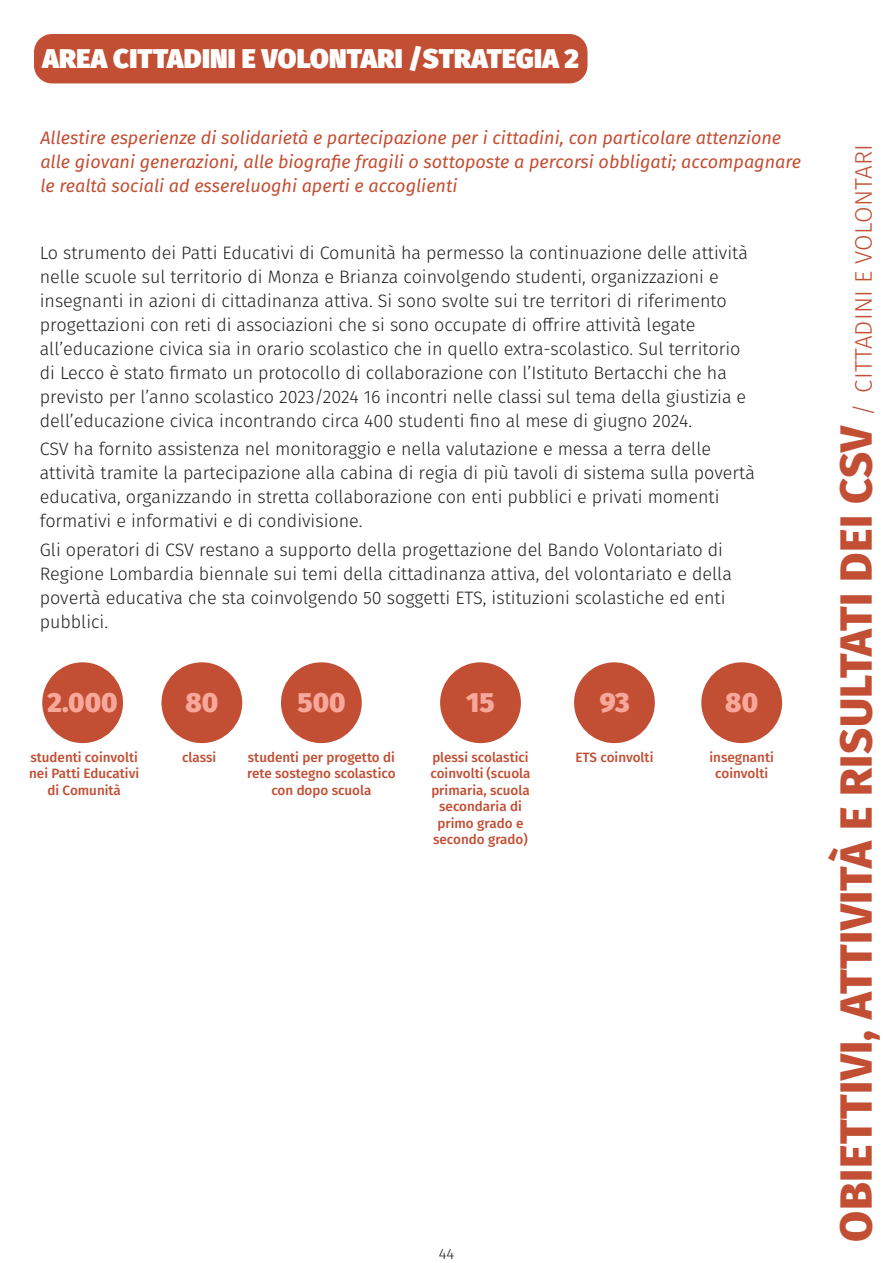
<style>
.page{position:relative;width:893px;height:1263px;background:#fff}
.page>*{position:absolute;margin:0;border:0;box-sizing:border-box;transform-origin:0 0}
.t1{font:800 45px "Fira Sans";letter-spacing:.01em;color:#c24e33}
.t2{font:900 27.3px "Fira Sans";color:#f8a89b}
.t3{font:900 27px "Fira Sans";letter-spacing:.01em;color:#fff}
.t4{font:300 18px/24px "Fira Sans";color:#231f20}
.t5{font:italic 18px/24px "Fira Sans";color:#c24e33}
.t6{font:300 15px "Fira Sans";color:#231f20}
.t7{font:500 13.5px/16.5px "Fira Sans";color:#c24e33;text-align:center}
.s1{font-weight:300;font-size:24px}
</style>
<div class="page">
<div style="left:34px;top:34px;width:553px;height:49px;background:#c24e33;border-radius:18px"></div>
<div style="left:44px;top:664px;width:77px;height:77px;background:#c24e33;border-radius:50%"></div>
<div style="left:42px;top:662px;width:81px;height:81px;border:3px solid #c24e33;border-radius:50%"></div>
<div style="left:163px;top:664px;width:78px;height:77px;background:#c24e33;border-radius:50%"></div>
<div style="left:161px;top:662px;width:81px;height:81px;border:3px solid #c24e33;border-radius:50%"></div>
<div style="left:283px;top:664px;width:77px;height:77px;background:#c24e33;border-radius:50%"></div>
<div style="left:281px;top:662px;width:81px;height:81px;border:3px solid #c24e33;border-radius:50%"></div>
<div style="left:442px;top:664px;width:77px;height:77px;background:#c24e33;border-radius:50%"></div>
<div style="left:440px;top:662px;width:81px;height:81px;border:3px solid #c24e33;border-radius:50%"></div>
<div style="left:576px;top:664px;width:77px;height:77px;background:#c24e33;border-radius:50%"></div>
<div style="left:574px;top:662px;width:81px;height:81px;border:3px solid #c24e33;border-radius:50%"></div>
<div style="left:703px;top:664px;width:77px;height:77px;background:#c24e33;border-radius:50%"></div>
<div style="left:701px;top:662px;width:81px;height:81px;border:3px solid #c24e33;border-radius:50%"></div>
<h3 class="t3" style="left:43px;top:33px;width:538px">AREA CITTADINI E VOLONTARI /STRATEGIA 2</h3>
<p class="t5" style="left:40px;top:126px;width:762px">Allestire esperienze di solidarietà e partecipazione per i cittadini, con particolare attenzione alle giovani generazioni, alle biografie fragili o sottoposte a percorsi obbligati; accompagnare le realtà sociali ad essereluoghi aperti e accoglienti</p>
<p class="t4" style="left:40px;top:241px;width:710px">Lo strumento dei Patti Educativi di Comunità ha permesso la continuazione delle attività nelle scuole sul territorio di Monza e Brianza coinvolgendo studenti, organizzazioni e insegnanti in azioni di cittadinanza attiva. Si sono svolte sui tre territori di riferimento progettazioni con reti di associazioni che si sono occupate di offrire attività legate all’educazione civica sia in orario scolastico che in quello extra-scolastico. Sul territorio di Lecco è stato firmato un protocollo di collaborazione con l’Istituto Bertacchi che ha previsto per l’anno scolastico 2023/2024 16 incontri nelle classi sul tema della giustizia e dell’educazione civica incontrando circa 400 studenti fino al mese di giugno 2024.</p>
<p class="t4" style="left:40px;top:437px;width:717px">CSV ha fornito assistenza nel monitoraggio e nella valutazione e messa a terra delle attività tramite la partecipazione alla cabina di regia di più tavoli di sistema sulla povertà educativa, organizzando in stretta collaborazione con enti pubblici e privati momenti formativi e informativi e di condivisione.</p>
<p class="t4" style="left:40px;top:537px;width:694px">Gli operatori di CSV restano a supporto della progettazione del Bando Volontariato di Regione Lombardia biennale sui temi della cittadinanza attiva, del volontariato e della povertà educativa che sta coinvolgendo 50 soggetti ETS, istituzioni scolastiche ed enti pubblici.</p>
<h2 class="t2" style="left:48px;top:678px;width:72px">2.000</h2>
<h2 class="t2" style="left:185px;top:678px;width:34px">80</h2>
<h2 class="t2" style="left:297px;top:678px;width:50px">500</h2>
<p class="t7" style="left:247px;top:748px;width:150px">studenti per progetto di rete sostegno scolastico con dopo scuola</p>
<p class="t7" style="left:29px;top:748px;width:112px">studenti coinvolti nei Patti Educativi di Comunità</p>
<p class="t7" style="left:182px;top:748px;width:36px">classi</p>
<h2 class="t2" style="left:466px;top:678px;width:30px">15</h2>
<p class="t7" style="left:430px;top:748px;width:102px">plessi scolastici coinvolti (scuola primaria, scuola secondaria di primo grado e secondo grado)</p>
<h2 class="t2" style="left:600px;top:678px;width:31px">93</h2>
<p class="t7" style="left:575px;top:748px;width:79px">ETS coinvolti</p>
<h2 class="t2" style="left:725px;top:678px;width:34px">80</h2>
<p class="t7" style="left:710px;top:748px;width:66px">insegnanti coinvolti</p>
<p class="t6" style="left:439px;top:1243px;width:17px">44</p>
<h1 class="t1" style="left:817px;top:1241px;width:1099px;rotate:-90deg">OBIETTIVI, ATTIVITÀ E RISULTATI DEI CSV <span class="s1">/ CITTADINI E VOLONTARI</span></h1>
</div>
